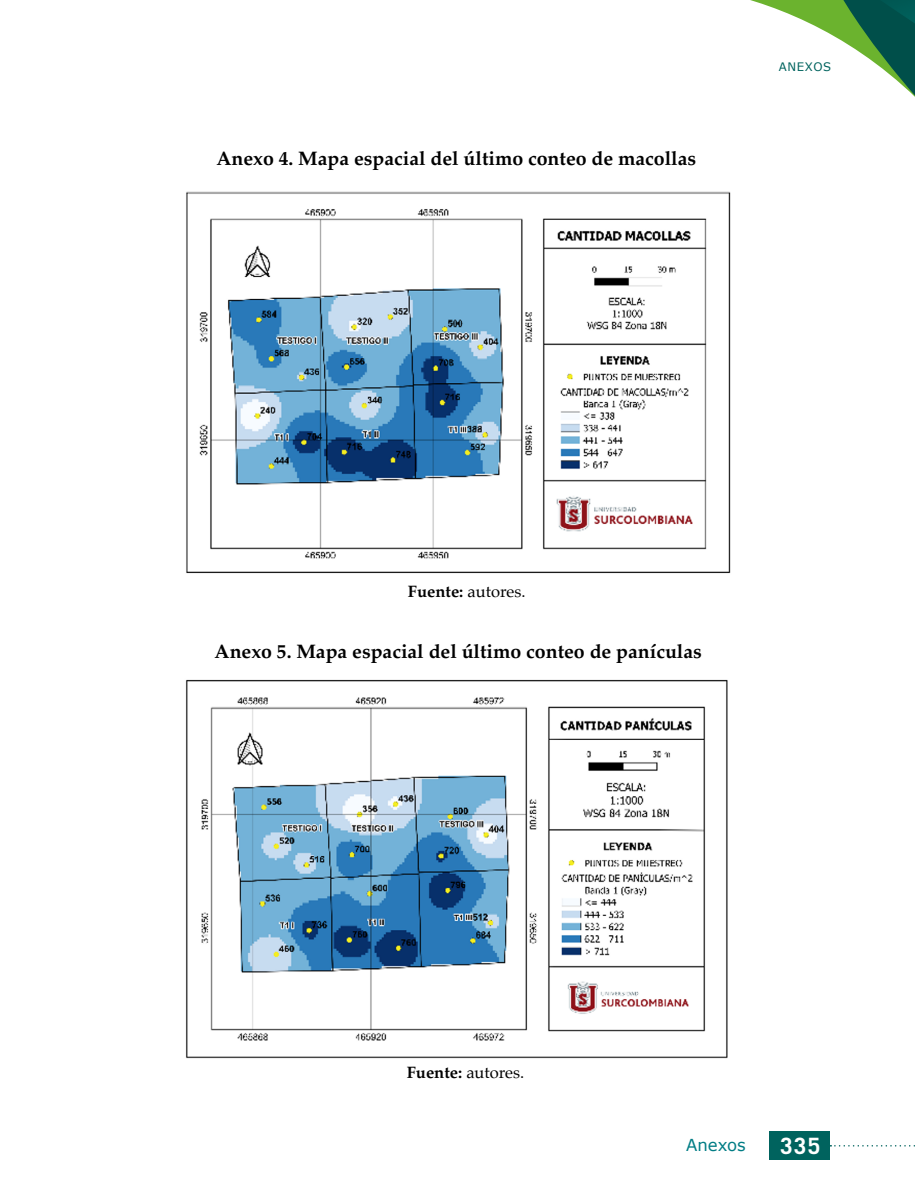
<style>
.page{position:relative;width:915px;height:1191px;background:#fff}
.page>*{position:absolute;margin:0;border:0;box-sizing:border-box;transform-origin:0 0}
.t1{font:700 22.5px "Trade Gothic LT Std";color:#fff}
.t2{font:700 19.5px "Palatino";color:#000}
.t3{font:16.5px "Palatino";color:#000}
.t4{font:16.5px "Verdana";color:#027d85}
.t5{font:11.7px "Verdana";letter-spacing:.05em;color:#00635e}
.s1{font-weight:700}
</style>
<div class="page">
<svg style="left:750px;top:0;width:164px;height:96px"></svg>
<img style="left:830px;top:0;width:84px;height:39px">
<svg style="left:830px;top:1145px;width:85px;height:1px"></svg>
<div style="left:769px;top:1131px;width:60px;height:28px;background:#00635e"></div>
<img style="left:186px;top:191px;width:545px;height:383px">
<img style="left:186px;top:679px;width:542px;height:380px">
<p class="t2" style="left:216px;top:142px;width:481px">Anexo 4. Mapa espacial del último conteo de macollas</p>
<p class="t5" style="left:778px;top:59px;width:54px">ANEXOS</p>
<p class="t3" style="left:408px;top:577px;width:119px"><span class="s1">Fuente:</span> autores.</p>
<p class="t2" style="left:214px;top:635px;width:488px">Anexo 5. Mapa espacial del último conteo de panículas</p>
<p class="t3" style="left:406px;top:1058px;width:119px"><span class="s1">Fuente:</span> autores.</p>
<p class="t4" style="left:686px;top:1134px;width:61px">Anexos</p>
<p class="t1" style="left:779px;top:1132px;width:42px">335</p>
</div>
